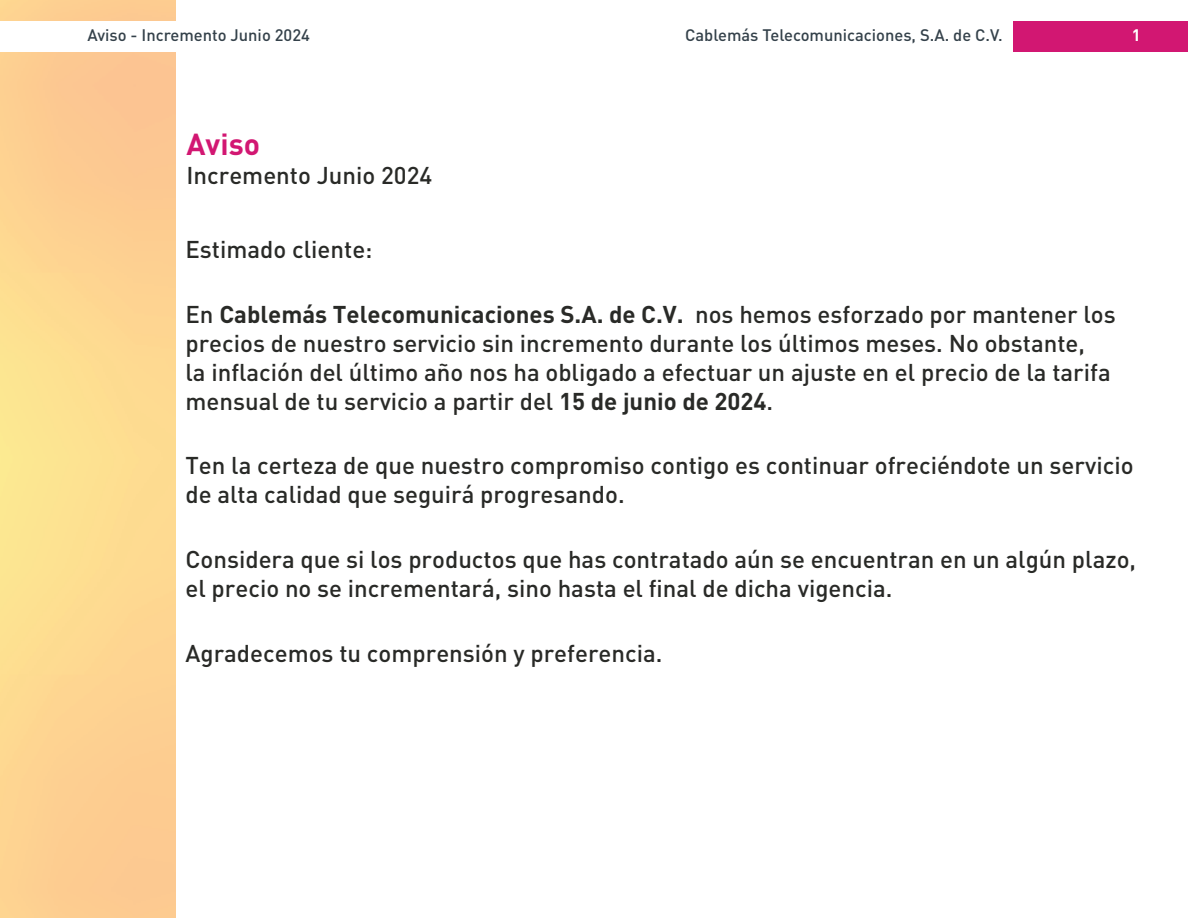
<style>
.page{position:relative;width:1188px;height:918px;background:#fff}
.page>*{position:absolute;margin:0;border:0;box-sizing:border-box;transform-origin:0 0}
.t1{font:700 30px "DIN Pro";color:#d21772}
.t2{font:500 24px/28.8px "DIN Pro";color:#292a27}
.t3{font:500 16.5px "DIN Pro";color:#34414a}
.t4{font:700 16.5px "DIN Pro";color:#fff}
.s1{font-weight:700}
</style>
<div class="page">
<div style="left:1014px;top:21px;width:174px;height:30px;background:#d21772"></div>
<p class="t3" style="left:87px;top:24px;width:224px">Aviso - Incremento Junio 2024</p>
<p class="t3" style="left:685px;top:24px;width:319px">Cablemás Telecomunicaciones, S.A. de C.V.</p>
<p class="t4" style="left:1132px;top:24px;width:10px">1</p>
<p class="t1" style="left:186px;top:124px;width:75px">Aviso</p>
<p class="t2" style="left:186px;top:160px;width:247px">Incremento Junio 2024</p>
<p class="t2" style="left:185px;top:234px;width:189px">Estimado cliente:</p>
<p class="t2" style="left:185px;top:299px;width:932px">En <span class="s1">Cablemás Telecomunicaciones S.A. de C.V.</span> nos hemos esforzado por mantener los precios de nuestro servicio sin incremento durante los últimos meses. No obstante,<br>la inflación del último año nos ha obligado a efectuar un ajuste en el precio de la tarifa mensual de tu servicio a partir del <span class="s1">15 de junio de 2024</span>.</p>
<p class="t2" style="left:185px;top:450px;width:950px">Ten la certeza de que nuestro compromiso contigo es continuar ofreciéndote un servicio de alta calidad que seguirá progresando.</p>
<p class="t2" style="left:185px;top:544px;width:952px">Considera que si los productos que has contratado aún se encuentran en un algún plazo, el precio no se incrementará, sino hasta el final de dicha vigencia.</p>
<p class="t2" style="left:185px;top:637px;width:479px">Agradecemos tu comprensión y preferencia.</p>
</div>
